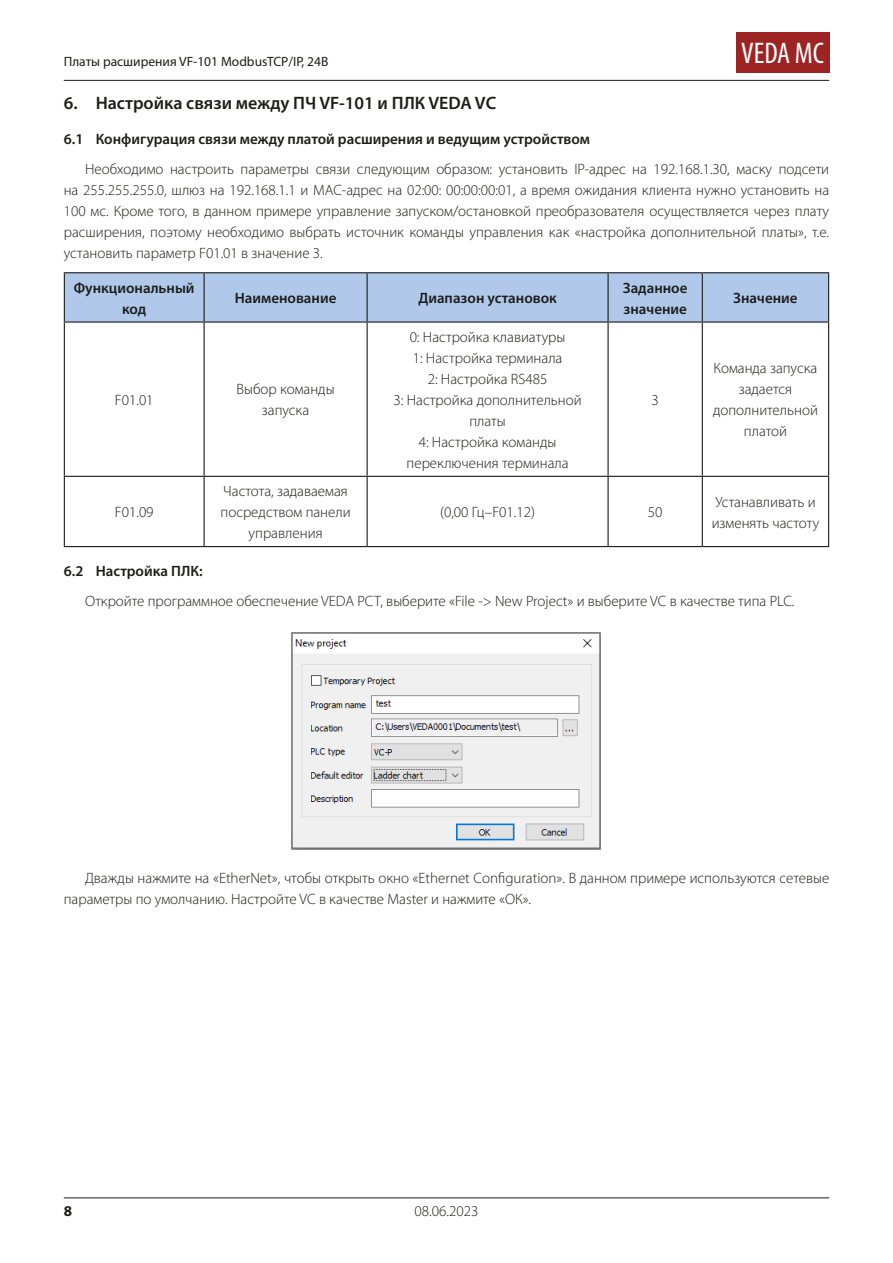
<style>
.page{position:relative;width:893px;height:1263px;background:#fff}
.page>*{position:absolute;margin:0;border:0;box-sizing:border-box;transform-origin:0 0}
.t1{font:condensed 30px "Myriad Pro";color:#fff}
.Заголовок_1{font:600 18px "Myriad Pro";color:#1d1d1b}
.Основной_текст{font:300 15px/21px "Myriad Pro";color:#1d1d1b;text-align:justify}
.Текст_таблицы{font:300 15px/21px "Myriad Pro";color:#1d1d1b;text-align:center}
.Заголовок_2{font:600 15px "Myriad Pro";color:#1d1d1b}
.Рисунок{font:300 15px/21px "Myriad Pro";color:#1d1d1b;text-align:center}
.Текст_таблицы-2{font:600 15px/21px "Myriad Pro";color:#1d1d1b;text-align:center}
.Рисунок-2{font:600 15px "Myriad Pro";color:#1d1d1b}
.t2{font:700 15px "Myriad Pro";color:#1d1d1b}
.t3{font:13.5px "Myriad Pro";color:#1d1d1b}
.t4{font:12px/18px "Calibri";color:#000;text-align:center}
.t5{font:700 12px "Calibri";color:#000}
.t6{font:9.75px "Calibri";letter-spacing:-.005em;color:#000}
</style>
<div class="page">
<div style="left:736px;top:32px;width:93px;height:40px;background:#9d2423"></div>
<hr style="left:64px;top:80px;width:765px;height:1px;background:#1d1d1b">
<hr style="left:64px;top:1197px;width:765px;height:1px;background:#1d1d1b">
<div style="left:65px;top:273px;width:763px;height:48px;background:#b0c9ea"></div>
<hr style="left:64px;top:272px;width:140px;height:1px;background:#1d1d1b">
<hr style="left:64px;top:273px;width:1px;height:48px;background:#1d1d1b">
<hr style="left:204px;top:272px;width:163px;height:1px;background:#1d1d1b">
<hr style="left:204px;top:273px;width:1px;height:48px;background:#1d1d1b">
<hr style="left:367px;top:272px;width:241px;height:1px;background:#1d1d1b">
<hr style="left:367px;top:273px;width:1px;height:48px;background:#1d1d1b">
<hr style="left:608px;top:272px;width:94px;height:1px;background:#1d1d1b">
<hr style="left:607px;top:273px;width:2px;height:48px;background:#1d1d1b">
<hr style="left:702px;top:272px;width:127px;height:1px;background:#1d1d1b">
<hr style="left:702px;top:273px;width:1px;height:48px;background:#1d1d1b">
<hr style="left:828px;top:273px;width:1px;height:48px;background:#1d1d1b">
<hr style="left:64px;top:321px;width:140px;height:2px;background:#1d1d1b">
<hr style="left:64px;top:323px;width:1px;height:153px;background:#1d1d1b">
<hr style="left:204px;top:321px;width:163px;height:2px;background:#1d1d1b">
<hr style="left:204px;top:323px;width:1px;height:153px;background:#1d1d1b">
<hr style="left:367px;top:321px;width:241px;height:2px;background:#1d1d1b">
<hr style="left:367px;top:323px;width:1px;height:153px;background:#1d1d1b">
<hr style="left:608px;top:321px;width:94px;height:2px;background:#1d1d1b">
<hr style="left:607px;top:323px;width:2px;height:153px;background:#1d1d1b">
<hr style="left:702px;top:321px;width:127px;height:2px;background:#1d1d1b">
<hr style="left:702px;top:323px;width:1px;height:153px;background:#1d1d1b">
<hr style="left:828px;top:323px;width:1px;height:153px;background:#1d1d1b">
<hr style="left:64px;top:476px;width:140px;height:1px;background:#1d1d1b">
<hr style="left:64px;top:477px;width:1px;height:69px;background:#1d1d1b">
<hr style="left:204px;top:476px;width:163px;height:1px;background:#1d1d1b">
<hr style="left:204px;top:477px;width:1px;height:69px;background:#1d1d1b">
<hr style="left:367px;top:476px;width:241px;height:1px;background:#1d1d1b">
<hr style="left:367px;top:477px;width:1px;height:69px;background:#1d1d1b">
<hr style="left:608px;top:476px;width:94px;height:1px;background:#1d1d1b">
<hr style="left:607px;top:477px;width:2px;height:69px;background:#1d1d1b">
<hr style="left:702px;top:476px;width:127px;height:1px;background:#1d1d1b">
<hr style="left:702px;top:477px;width:1px;height:69px;background:#1d1d1b">
<hr style="left:828px;top:477px;width:1px;height:69px;background:#1d1d1b">
<hr style="left:64px;top:546px;width:140px;height:1px;background:#1d1d1b">
<hr style="left:204px;top:546px;width:163px;height:1px;background:#1d1d1b">
<hr style="left:367px;top:546px;width:241px;height:1px;background:#1d1d1b">
<hr style="left:608px;top:546px;width:94px;height:1px;background:#1d1d1b">
<hr style="left:702px;top:546px;width:127px;height:1px;background:#1d1d1b">
<img style="left:291px;top:633px;width:309px;height:217px">
<p class="t3" style="left:64px;top:53px;width:266px">Платы расширения VF-101 ModbusTCP/IP, 24В</p>
<h1 class="t1" style="left:741px;top:35px;width:84px">VEDA MC</h1>
<p class="Заголовок_1" style="left:64px;top:93px;width:434px">6. Настройка связи между ПЧ VF-101 и ПЛК VEDA VC</p>
<p class="Заголовок_2" style="left:64px;top:131px;width:528px">6.1 Конфигурация связи между платой расширения и ведущим устройством</p>
<p class="Основной_текст" style="left:64px;top:158px;width:767px;text-indent:21px">Необходимо настроить параметры связи следующим образом: установить IP-адрес на 192.168.1.30, маску подсети на 255.255.255.0, шлюз на 192.168.1.1 и MAC-адрес на 02:00: 00:00:00:01, а время ожидания клиента нужно установить на 100 мс. Кроме того, в данном примере управление запуском/остановкой преобразователя осуществляется через плату расширения, поэтому необходимо выбрать источник команды управления как «настройка дополнительной платы», т.е. установить параметр F01.01 в значение 3.</p>
<p class="Текст_таблицы-2" style="left:74px;top:277px;width:122px">Функциональный код</p>
<p class="Текст_таблицы-2" style="left:235px;top:288px;width:103px">Наименование</p>
<p class="Текст_таблицы-2" style="left:418px;top:288px;width:140px">Диапазон установок</p>
<p class="Текст_таблицы-2" style="left:623px;top:277px;width:66px;text-align:left">Заданное значение</p>
<p class="Рисунок-2" style="left:733px;top:290px;width:66px">Значение</p>
<p class="t6" style="left:135px;top:208px;width:80px">ModbusTCP/IP, 24В</p>
<p class="t5" style="left:187px;top:274px;width:21px">код</p>
<p class="t4" style="left:407px;top:292px;width:130px">0: Настройка клавиатуры</p>
<p class="t4" style="left:411px;top:328px;width:121px">2: Настройка RS485<br>3: Настройка дополнительной платы</p>
<p class="Текст_таблицы" style="left:410px;top:327px;width:157px">0: Настройка клавиатуры</p>
<p class="Текст_таблицы" style="left:413px;top:348px;width:151px">1: Настройка терминала</p>
<p class="Текст_таблицы" style="left:428px;top:369px;width:121px">2: Настройка RS485</p>
<p class="Текст_таблицы" style="left:394px;top:390px;width:190px">3: Настройка дополнительной платы</p>
<p class="Текст_таблицы" style="left:407px;top:432px;width:164px">4: Настройка команды переключения терминала</p>
<p class="Рисунок" style="left:713px;top:358px;width:106px">Команда запуска задается дополнительной платой</p>
<p class="Текст_таблицы" style="left:115px;top:390px;width:40px">F01.01</p>
<p class="Текст_таблицы" style="left:237px;top:379px;width:100px">Выбор команды запуска</p>
<p class="Текст_таблицы" style="left:651px;top:390px;width:9px">3</p>
<p class="Текст_таблицы" style="left:115px;top:502px;width:40px">F01.09</p>
<p class="Текст_таблицы" style="left:221px;top:481px;width:132px">Частота, задаваемая посредством панели управления</p>
<p class="t4" style="left:292px;top:484px;width:62px">управления</p>
<p class="Текст_таблицы" style="left:440px;top:502px;width:97px">(0,00 Гц–F01.12)</p>
<p class="Текст_таблицы" style="left:648px;top:502px;width:16px">50</p>
<p class="Рисунок" style="left:712px;top:491px;width:109px;text-align:left">Устанавливать и изменять частоту</p>
<p class="Заголовок_2" style="left:64px;top:563px;width:140px">6.2 Настройка ПЛК:</p>
<p class="Основной_текст" style="left:85px;top:590px;width:711px">Откройте программное обеспечение VEDA PCT, выберите «File -&gt; New Project» и выберите VC в качестве типа PLC.</p>
<p class="Основной_текст" style="left:64px;top:867px;width:767px;text-indent:21px">Дважды нажмите на «EtherNet», чтобы открыть окно «Ethernet Configuration». В данном примере используются сетевые параметры по умолчанию. Настройте VC в качестве Master и нажмите «ОК».</p>
<p class="t2" style="left:64px;top:1201px;width:10px">8</p>
<p class="Основной_текст" style="left:415px;top:1200px;width:65px">08.06.2023</p>
</div>
